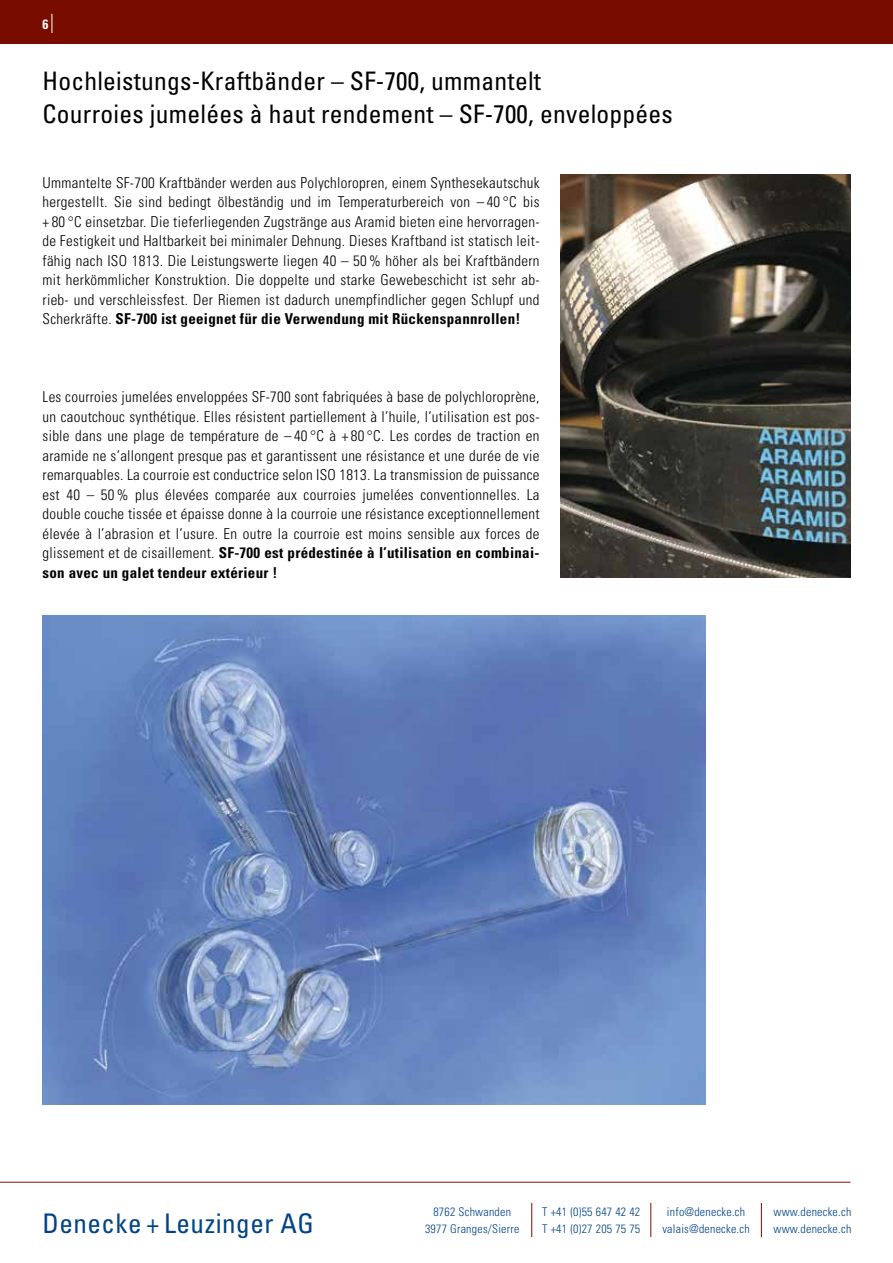
<style>
.page{position:relative;width:893px;height:1263px;background:#fff}
.page>*{position:absolute;margin:0;border:0;box-sizing:border-box;transform-origin:0 0}
.t1{font:condensed 27px "Univers";letter-spacing:.02em;color:#004387}
.t2{font:condensed 25.5px/33px "Univers";letter-spacing:.01em;color:#000}
.t3{font:300 condensed 15px/19.5px "Univers";letter-spacing:.02em;color:#000;text-align:justify}
.t4{font:700 condensed 13.5px "Univers";color:#fff}
.t5{font:300 condensed 12px "Univers";letter-spacing:.02em;color:#004387}
.s1{font-weight:700}
</style>
<div class="page">
<div style="left:0;top:0;width:893px;height:43px;background:#780c00"></div>
<hr style="left:0;top:1182px;width:850px;height:1px;background:#780c00">
<svg style="left:52px;top:14px;width:1px;height:19px"></svg>
<svg style="left:531px;top:1203px;width:1px;height:34px"></svg>
<svg style="left:650px;top:1203px;width:1px;height:34px"></svg>
<svg style="left:761px;top:1203px;width:1px;height:34px"></svg>
<img style="left:561px;top:174px;width:289px;height:404px">
<img style="left:42px;top:615px;width:664px;height:489px">
<p class="t4" style="left:43px;top:16px;width:7px">6</p>
<h2 class="t2" style="left:43px;top:64px;width:632px">Hochleistungs-Kraftbänder – SF-700, ummantelt<br>Courroies jumelées à haut rendement – SF-700, enveloppées</h2>
<p class="t3" style="left:43px;top:173px;width:498px">Ummantelte SF-700 Kraftbänder werden aus Polychloropren, einem Synthesekautschuk hergestellt. Sie sind bedingt ölbeständig und im Temperaturbereich von – 40 °C bis + 80 °C einsetzbar. Die tieferliegenden Zugstränge aus Aramid bieten eine hervorragen&shy;de Festigkeit und Haltbarkeit bei minimaler Dehnung. Dieses Kraftband ist statisch leit&shy;fähig nach ISO 1813. Die Leistungswerte liegen 40 – 50 % höher als bei Kraftbändern mit herkömmlicher Konstruktion. Die doppelte und starke Gewebeschicht ist sehr ab&shy;rieb- und verschleissfest. Der Riemen ist dadurch unempfindlicher gegen Schlupf und Scherkräfte. <span class="s1">SF-700 ist geeignet für die Verwendung mit Rückenspannrollen!</span></p>
<p class="t3" style="left:43px;top:387px;width:498px">Les courroies jumelées enveloppées SF-700 sont fabriquées à base de polychloroprène, un caoutchouc synthétique. Elles résistent partiellement à l’huile, l’utilisation est pos&shy;sible dans une plage de température de – 40 °C à + 80 °C. Les cordes de traction en aramide ne s’allongent presque pas et garantissent une résistance et une durée de vie remarquables. La courroie est conductrice selon ISO 1813. La transmission de puissance est 40 – 50 % plus élevées comparée aux courroies jumelées conventionnelles. La double couche tissée et épaisse donne à la courroie une résistance exceptionnellement élevée à l’abrasion et l’usure. En outre la courroie est moins sensible aux forces de glissement et de cisaillement. <span class="s1">SF-700 est prédestinée à l’utilisation en combinai&shy;son avec un galet tendeur extérieur !</span></p>
<h1 class="t1" style="left:42px;top:1206px;width:273px">Denecke + Leuzinger AG</h1>
<p class="t5" style="left:433px;top:1205px;width:79px">8762 Schwanden</p>
<p class="t5" style="left:542px;top:1205px;width:100px">T +41 (0)55 647 42 42</p>
<p class="t5" style="left:667px;top:1205px;width:80px">info@denecke.ch</p>
<p class="t5" style="left:773px;top:1205px;width:79px">www.denecke.ch</p>
<p class="t5" style="left:425px;top:1222px;width:96px">3977 Granges/Sierre</p>
<p class="t5" style="left:542px;top:1222px;width:100px">T +41 (0)27 205 75 75</p>
<p class="t5" style="left:662px;top:1222px;width:89px">valais@denecke.ch</p>
<p class="t5" style="left:773px;top:1222px;width:79px">www.denecke.ch</p>
</div>
